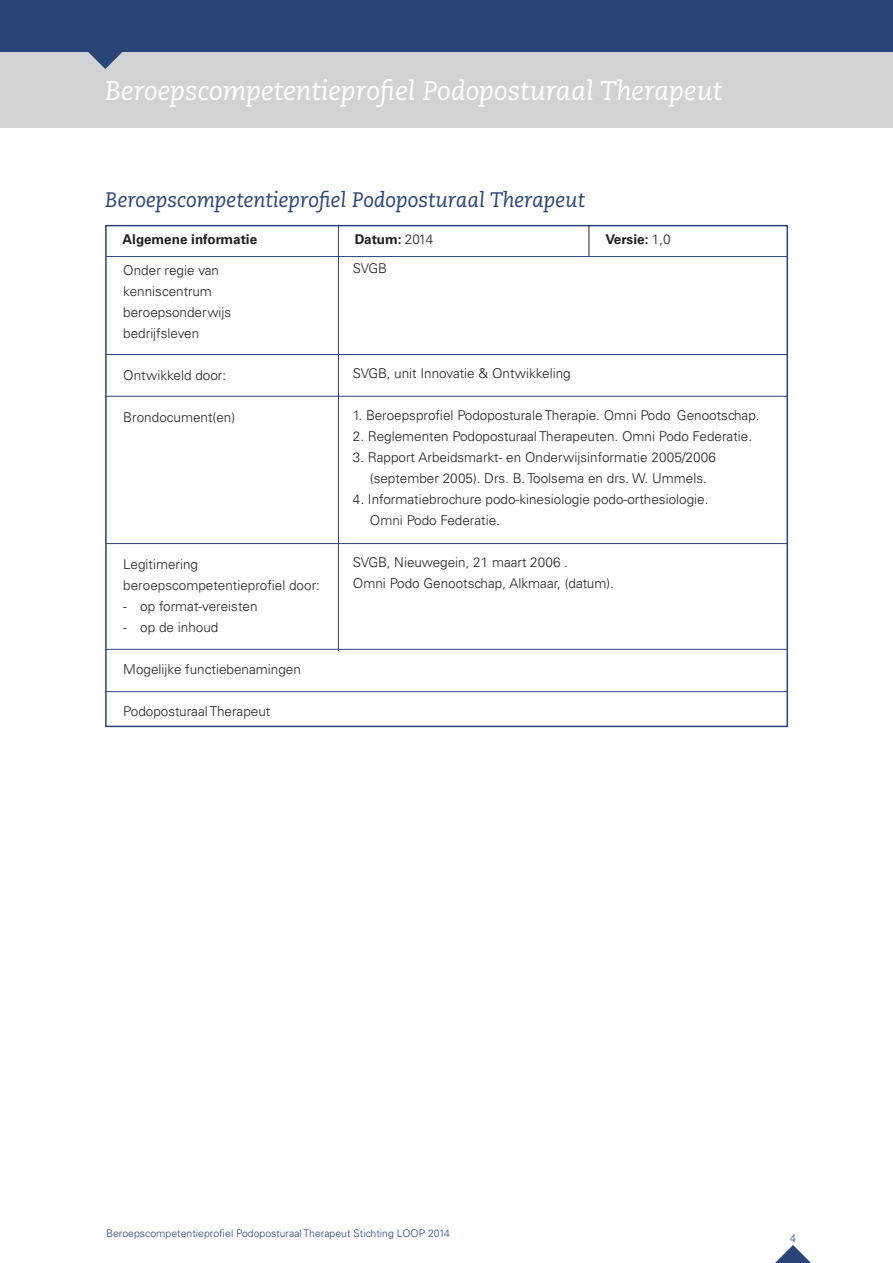
<style>
.page{position:relative;width:893px;height:1263px;background:#fff}
.page>*{position:absolute;margin:0;border:0;box-sizing:border-box;transform-origin:0 0}
.t1{font:italic 27px "Caecilia";color:#fff}
.t2{font:italic 21px "Caecilia";color:#294578}
.t3{font:300 13.5px/21px "Univers";color:#231f20}
.t4{font:700 13.5px "Univers";color:#231f20}
.t5{font:300 10.5px "Univers";color:#294578}
.s1{font-weight:300}
</style>
<div class="page">
<svg style="left:775px;top:1245px;width:36px;height:18px"></svg>
<div style="left:0;top:51px;width:893px;height:77px;background:#d1d2d4"></div>
<div style="left:0;top:0;width:893px;height:51px;background:#294578"></div>
<svg style="left:87px;top:51px;width:36px;height:18px"></svg>
<div style="left:105px;top:225px;width:683px;height:502px;border:2px solid #294578"></div>
<hr style="left:106px;top:354px;width:681px;height:1px;background:#294578">
<hr style="left:338px;top:225px;width:1px;height:426px;background:#294578">
<hr style="left:106px;top:396px;width:681px;height:1px;background:#294578">
<hr style="left:106px;top:543px;width:681px;height:1px;background:#294578">
<hr style="left:106px;top:649px;width:681px;height:1px;background:#294578">
<hr style="left:106px;top:691px;width:681px;height:1px;background:#294578">
<hr style="left:106px;top:256px;width:681px;height:1px;background:#294578">
<hr style="left:589px;top:225px;width:1px;height:31px;background:#231f20">
<h1 class="t1" style="left:105px;top:76px;width:618px">Beroepscompetentieprofiel Podoposturaal Therapeut</h1>
<h2 class="t2" style="left:105px;top:187px;width:481px">Beroepscompetentieprofiel Podoposturaal Therapeut</h2>
<p class="t4" style="left:123px;top:232px;width:136px">Algemene informatie</p>
<p class="t4" style="left:355px;top:232px;width:80px">Datum: <span class="s1">2014</span></p>
<p class="t4" style="left:605px;top:232px;width:67px">Versie: <span class="s1">1,0</span></p>
<p class="t3" style="left:353px;top:258px;width:36px">SVGB</p>
<p class="t3" style="left:123px;top:259px;width:110px">Onder regie van kenniscentrum beroepsonderwijs bedrijfsleven</p>
<p class="t3" style="left:123px;top:364px;width:104px">Ontwikkeld door:</p>
<p class="t3" style="left:123px;top:406px;width:113px">Brondocument(en)</p>
<p class="t3" style="left:353px;top:363px;width:219px">SVGB, unit Innovatie &amp; Ontwikkeling</p>
<p class="t3" style="left:353px;top:405px;width:408px">1. Beroepsprofiel Podoposturale Therapie. Omni Podo Genootschap.</p>
<p class="t3" style="left:353px;top:426px;width:401px">2. Reglementen Podoposturaal Therapeuten. Omni Podo Federatie.</p>
<p class="t3" style="left:353px;top:447px;width:364px;text-align:center">3. Rapport Arbeidsmarkt- en Onderwijsinformatie 2005/2006 (september 2005). Drs. B. Toolsema en drs. W. Ummels.</p>
<p class="t3" style="left:370px;top:489px;width:340px;text-indent:-17px">4. Informatiebrochure podo-kinesiologie podo-orthesiologie.<br>Omni Podo Federatie.</p>
<p class="t3" style="left:353px;top:552px;width:262px">SVGB, Nieuwegein, 21 maart 2006 .<br>Omni Podo Genootschap, Alkmaar, (datum).</p>
<p class="t3" style="left:123px;top:553px;width:198px">Legitimering beroepscompetentieprofiel door:</p>
<p class="t3" style="left:123px;top:595px;width:136px">- op format-vereisten</p>
<p class="t3" style="left:123px;top:616px;width:97px">- op de inhoud</p>
<p class="t3" style="left:123px;top:658px;width:179px">Mogelijke functiebenamingen</p>
<p class="t3" style="left:123px;top:700px;width:149px">Podoposturaal Therapeut</p>
<p class="t5" style="left:106px;top:1227px;width:345px">Beroepscompetentieprofiel Podoposturaal Therapeut Stichting LOOP 2014</p>
<p class="t5" style="left:790px;top:1231px;width:7px">4</p>
</div>
